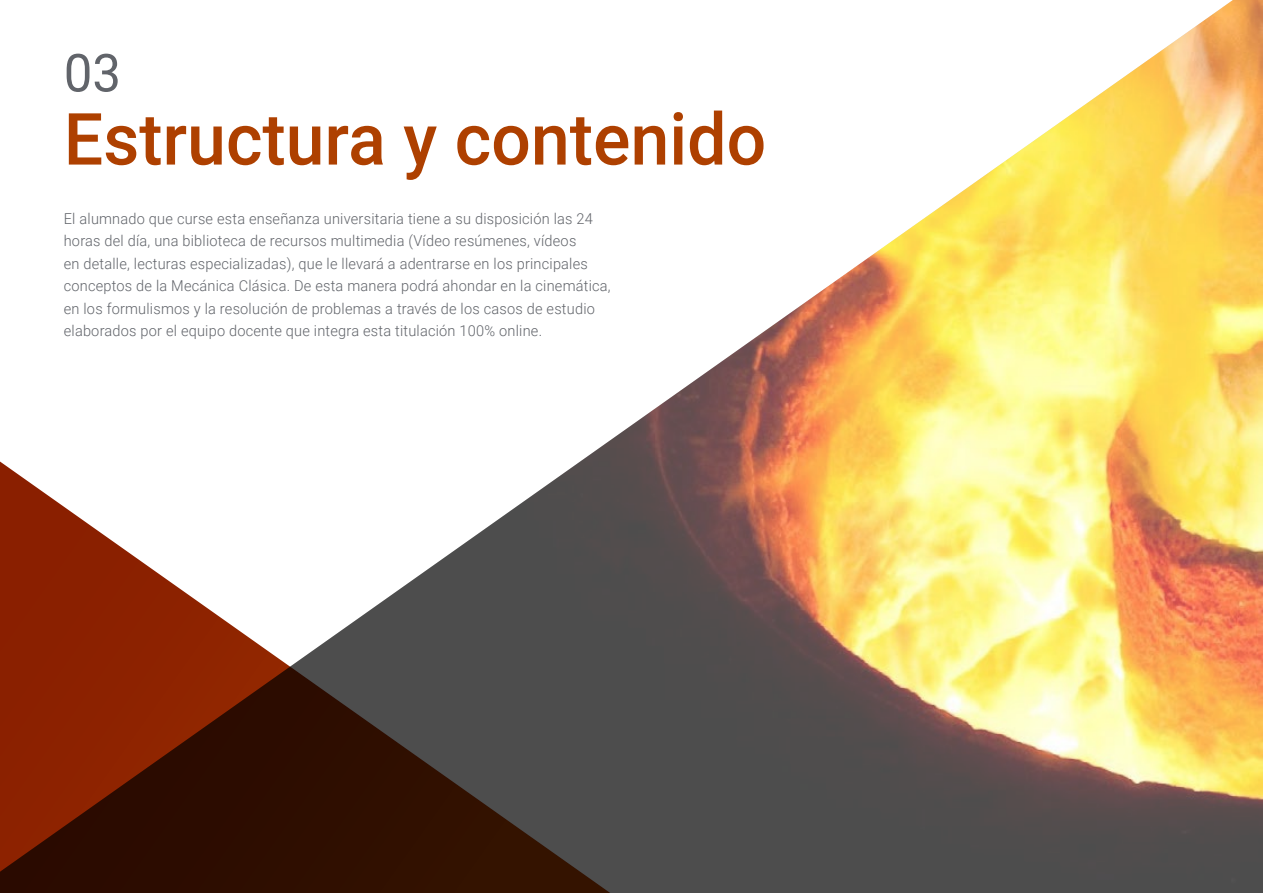
<style>
.page{position:relative;width:1263px;height:893px;background:#fff}
.page>*{position:absolute;margin:0;border:0;box-sizing:border-box;transform-origin:0 0}
.t1{font:500 72px "Roboto";color:#ae4000}
.t2{font:52.5px "Roboto";color:#61646a}
.t3{font:300 15px/22.5px "Roboto";letter-spacing:.015em;color:#61646a}
</style>
<div class="page">
<img style="left:602px;top:0;width:661px;height:893px">
<svg style="left:0;top:446px;width:640px;height:447px"></svg>
<h2 class="t2" style="left:64px;top:36px;width:59px">03</h2>
<h1 class="t1" style="left:64px;top:89px;width:704px">Estructura y contenido</h1>
<p class="t3" style="left:64px;top:207px;width:548px">El alumnado que curse esta enseñanza universitaria tiene a su disposición las 24 horas del día, una biblioteca de recursos multimedia (Vídeo resúmenes, vídeos<br>en detalle, lecturas especializadas), que le llevará a adentrarse en los principales conceptos de la Mecánica Clásica. De esta manera podrá ahondar en la cinemática, en los formulismos y la resolución de problemas a través de los casos de estudio elaborados por el equipo docente que integra esta titulación 100% online.</p>
</div>
